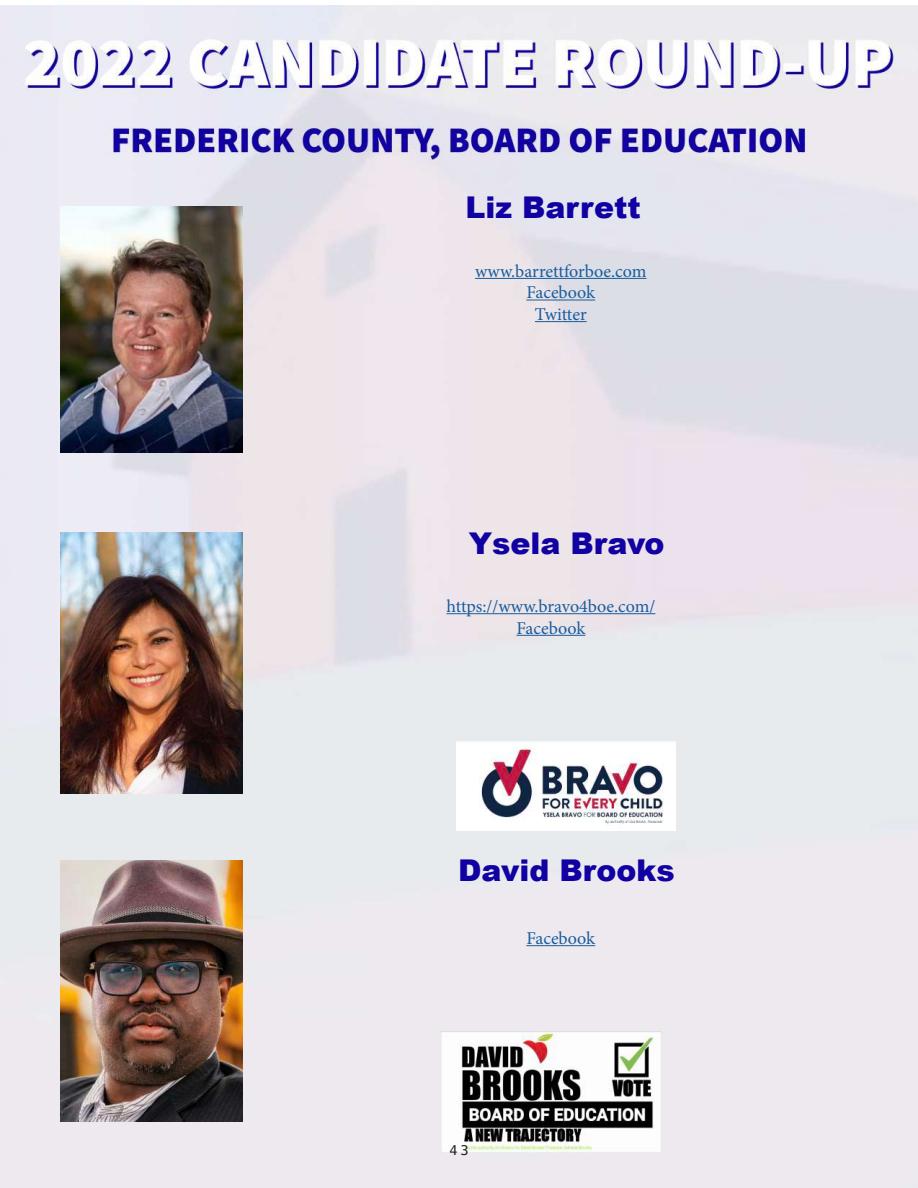
<style>
.page{position:relative;width:918px;height:1188px;background:#fff}
.page>*{position:absolute;margin:0;border:0;box-sizing:border-box;transform-origin:0 0}
.t1{font:900 30px "Arial";color:#1101a2}
.t2{font:18px/21.6px "Minion Pro";color:#175d9e;text-align:center}
.t3{font:13.5px "Hack";color:#231f20}
</style>
<div class="page">
<img style="left:0;top:5px;width:918px;height:1183px">
<img style="left:60px;top:206px;width:183px;height:247px">
<img style="left:60px;top:533px;width:183px;height:260px">
<img style="left:60px;top:861px;width:183px;height:260px">
<img style="left:456px;top:742px;width:219px;height:89px">
<img style="left:441px;top:1031px;width:220px;height:122px">
<hr style="left:475px;top:278px;width:171px;height:1px;background:#175d9e">
<hr style="left:526px;top:300px;width:69px;height:1px;background:#175d9e">
<hr style="left:535px;top:321px;width:52px;height:1px;background:#175d9e">
<hr style="left:446px;top:613px;width:209px;height:1px;background:#175d9e">
<hr style="left:516px;top:635px;width:69px;height:1px;background:#175d9e">
<hr style="left:526px;top:945px;width:69px;height:1px;background:#175d9e">
<h1 class="t1" style="left:466px;top:186px;width:177px">Liz Barrett</h1>
<p class="t2" style="left:475px;top:260px;width:173px">www.barrettforboe.com<br>Facebook<br>Twitter</p>
<h1 class="t1" style="left:469px;top:522px;width:197px">Ysela Bravo</h1>
<p class="t2" style="left:446px;top:595px;width:210px">https://www.bravo4boe.com/<br>Facebook</p>
<h1 class="t1" style="left:458px;top:849px;width:218px">David Brooks</h1>
<p class="t2" style="left:526px;top:927px;width:70px">Facebook</p>
<p class="t3" style="left:450px;top:1142px;width:20px">43</p>
</div>
